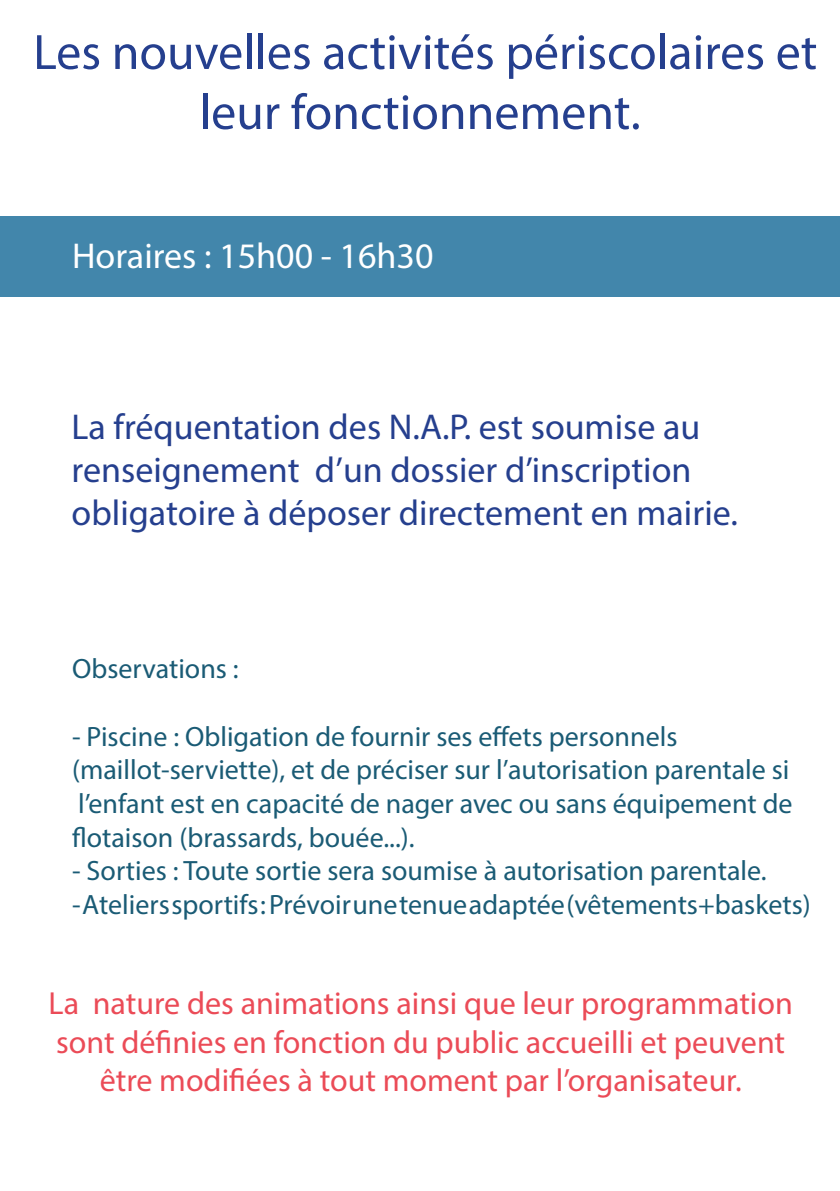
<style>
.page{position:relative;width:840px;height:1191px;background:#fff}
.page>*{position:absolute;margin:0;border:0;box-sizing:border-box;transform-origin:0 0}
.t1{font:50px "Myriad Pro";color:#253f8e}
.t2{font:36px "Myriad Pro";color:#253f8e}
.t3{font:36px "Myriad Pro";color:#fff}
.t4{font:32px/38.4px "Myriad Pro";color:#eb4b57;text-align:center}
.t5{font:28px "Myriad Pro";color:#1a5b75}
</style>
<div class="page">
<div style="left:0;top:216px;width:839px;height:80px;background:#4286ab"></div>
<p class="t1" style="left:33px;top:21px;width:785px">Les nouvelles activités périscolaires et</p>
<p class="t1" style="left:199px;top:81px;width:442px">leur fonctionnement.</p>
<p class="t3" style="left:72px;top:234px;width:363px">Horaires : 15h00 - 16h30</p>
<p class="t2" style="left:72px;top:404px;width:630px">La fréquentation des N.A.P. est soumise au</p>
<p class="t2" style="left:72px;top:447px;width:621px">renseignement d’un dossier d’inscription</p>
<p class="t2" style="left:72px;top:491px;width:667px">obligatoire à déposer directement en mairie.</p>
<p class="t5" style="left:72px;top:652px;width:168px">Observations :</p>
<p class="t5" style="left:72px;top:719px;width:606px">- Piscine : Obligation de fournir ses effets personnels</p>
<p class="t5" style="left:72px;top:752px;width:718px">(maillot-serviette), et de préciser sur l’autorisation parentale si</p>
<p class="t5" style="left:78px;top:786px;width:715px">l’enfant est en capacité de nager avec ou sans équipement de</p>
<p class="t5" style="left:72px;top:820px;width:344px">flotaison (brassards, bouée...).</p>
<p class="t5" style="left:72px;top:853px;width:695px">- Sorties : Toute sortie sera soumise à autorisation parentale.</p>
<p class="t5" style="left:72px;top:887px;width:739px">- Ateliers sportifs :Prévoir une tenue adaptée (vêtements+baskets)</p>
<p class="t4" style="left:49px;top:984px;width:745px">La nature des animations ainsi que leur programmation sont définies en fonction du public accueilli et peuvent être modifiées à tout moment par l’organisateur.</p>
</div>
